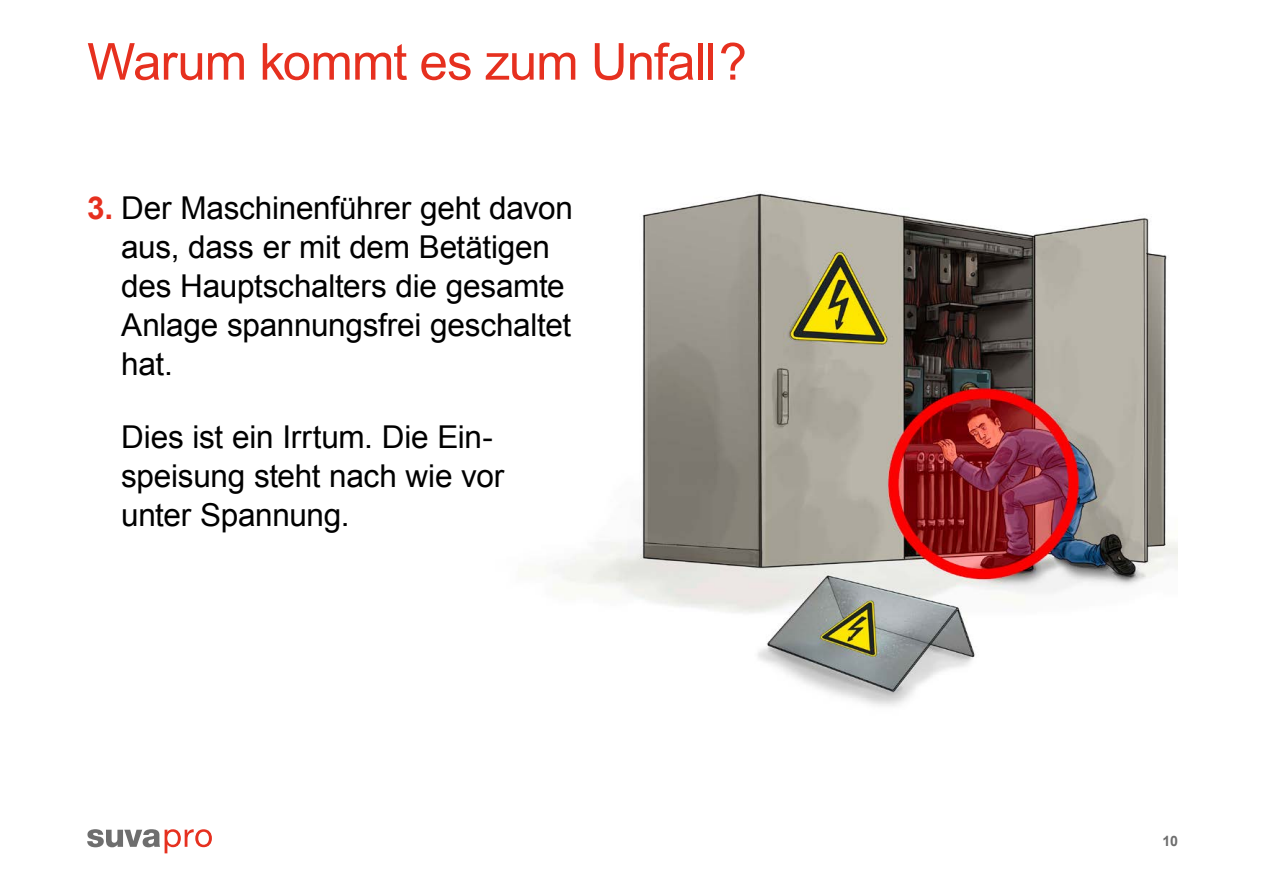
<style>
.page{position:relative;width:1263px;height:893px;background:#fff}
.page>*{position:absolute;margin:0;border:0;box-sizing:border-box;transform-origin:0 0}
.t1{font:51px "Arial";letter-spacing:-.02em;color:#e6301f}
.t2{font:31.5px/39px "Arial";letter-spacing:-.01em;color:#000}
.t3{font:700 14.25px "Arial";color:#6e6e6e}
.s1{font-weight:700;color:#e6301f}
</style>
<div class="page">
<svg style="left:87px;top:829px;width:125px;height:24px"></svg>
<img style="left:541px;top:191px;width:637px;height:515px">
<h1 class="t1" style="left:87px;top:28px;width:661px">Warum kommt es zum Unfall?</h1>
<p class="t2" style="left:121px;top:188px;width:453px;text-indent:-34px"><span class="s1">3.</span> Der Maschinenführer geht davon aus, dass er mit dem Betätigen des Hauptschalters die gesamte<br>Anlage spannungsfrei geschaltet hat.</p>
<p class="t2" style="left:121px;top:417px;width:384px">Dies ist ein Irrtum. Die Ein&shy;speisung steht nach wie vor unter Spannung.</p>
<p class="t3" style="left:1162px;top:832px;width:17px">10</p>
</div>
